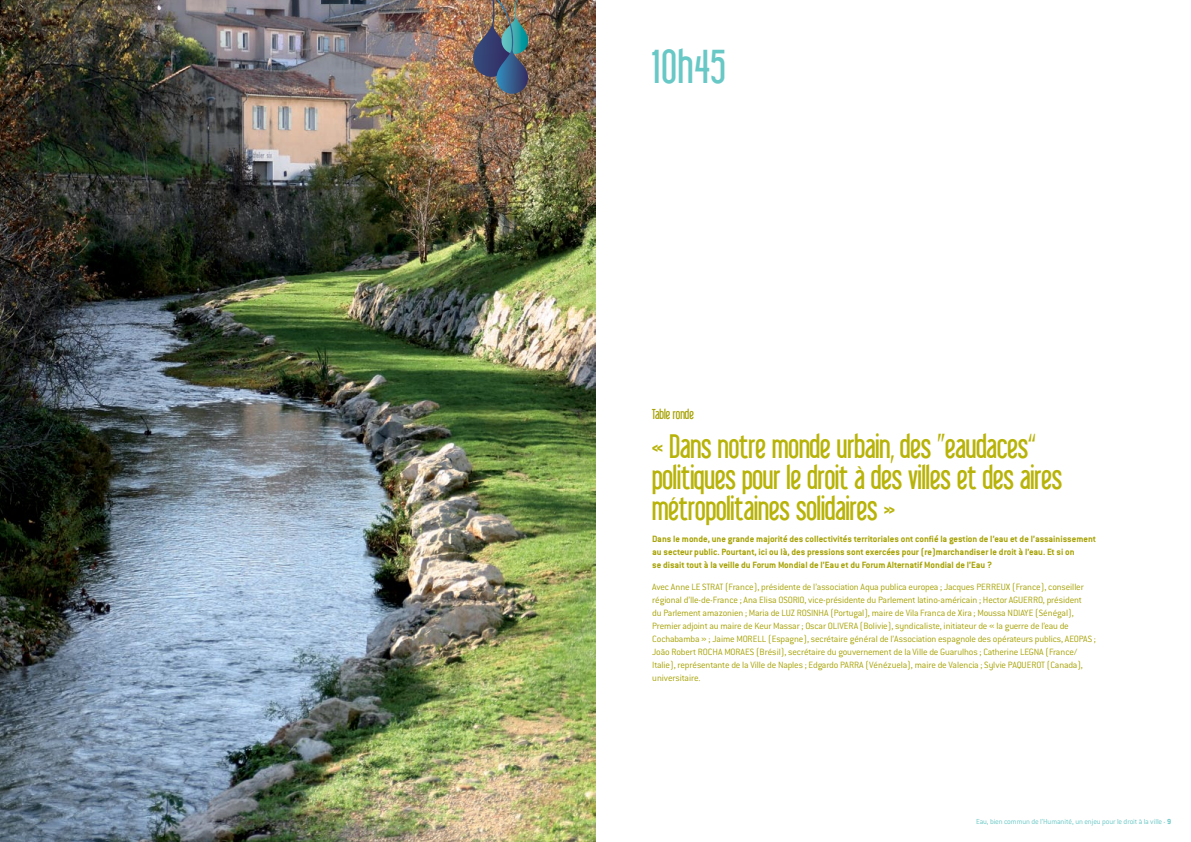
<style>
.page{position:relative;width:1191px;height:842px;background:#fff}
.page>*{position:absolute;margin:0;border:0;box-sizing:border-box;transform-origin:0 0}
.t1{font:46.2px "Libel Suit";letter-spacing:.04em;color:#68c8c6}
.t2{font:33px/31px "Libel Suit";color:#b8b308}
.t3{font:14px "Libel Suit";color:#a7a306}
.t4{font:300 10px/13px "Conduit ITC";letter-spacing:-.015em;color:#a7a306}
.t5{font:700 10px/13px "Conduit ITC";color:#a7a306}
.t6{font:300 8px "Conduit ITC";letter-spacing:-.015em;color:#68c8c6}
.s1{font-weight:700}
</style>
<div class="page">
<img style="left:0;top:0;width:595px;height:842px">
<img style="left:473px;top:0;width:55px;height:94px">
<h1 class="t1" style="left:652px;top:42px;width:75px">10h45</h1>
<h3 class="t3" style="left:652px;top:406px;width:43px">Table ronde</h3>
<h2 class="t2" style="left:652px;top:431px;width:411px">« Dans notre monde urbain, des ”eaudaces“ politiques pour le droit à des villes et des aires métropolitaines solidaires »</h2>
<p class="t5" style="left:652px;top:532px;width:445px">Dans le monde, une grande majorité des collectivités territoriales ont confié la gestion de l’eau et de l’assainissement au secteur public. Pourtant, ici ou là, des pressions sont exercées pour (re)marchandiser le droit à l’eau. Et si on<br>se disait tout à la veille du Forum Mondial de l’Eau et du Forum Alternatif Mondial de l’Eau ?</p>
<p class="t4" style="left:652px;top:581px;width:445px">Avec Anne LE STRAT (France), présidente de l’association Aqua publica europea ; Jacques PERREUX (France), conseiller régional d’Ile-de-France ; Ana Elisa OSORIO, vice-présidente du Parlement latino-américain ; Hector AGUERRO, président<br>du Parlement amazonien ; Maria de LUZ ROSINHA (Portugal), maire de Vila Franca de Xira ; Moussa NDIAYE (Sénégal), Premier adjoint au maire de Keur Massar ; Oscar OLIVERA (Bolivie), syndicaliste, initiateur de « la guerre de l’eau de Cochabamba » ; Jaime MORELL (Espagne), secrétaire général de l’Association espagnole des opérateurs publics, AEOPAS ; João Robert ROCHA MORAES (Brésil), secrétaire du gouvernement de la Ville de Guarulhos ; Catherine LEGNA (France/ Italie), représentante de la Ville de Naples ; Edgardo PARRA (Vénézuela), maire de Valencia ; Sylvie PAQUEROT (Canada), universitaire.</p>
<p class="t6" style="left:976px;top:817px;width:196px">Eau, bien commun de l’Humanité, un enjeu pour le droit à la ville - <span class="s1">9</span></p>
</div>
